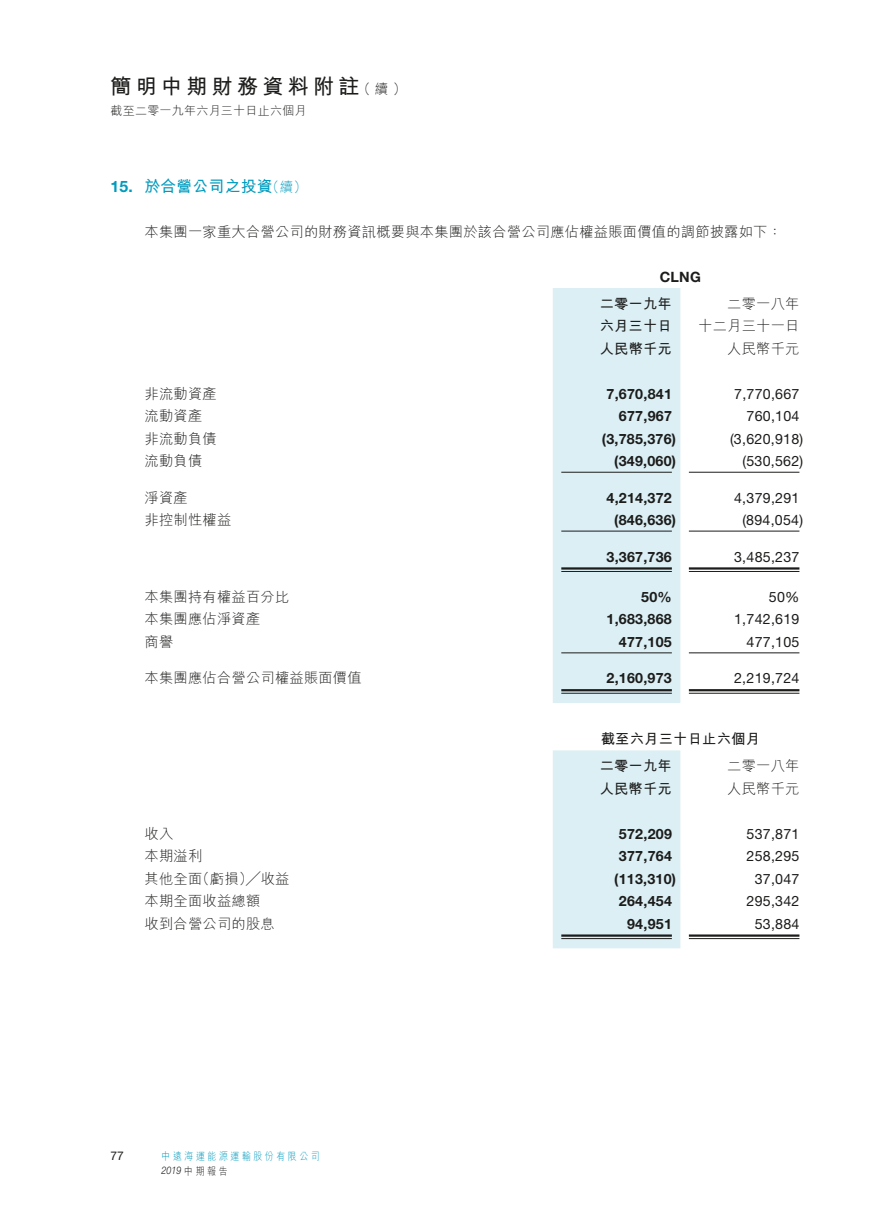
<style>
.page{position:relative;width:893px;height:1212px;background:#fff}
.page>*{position:absolute;margin:0;border:0;box-sizing:border-box;transform-origin:0 0}
.t1{font:700 21px "M Hei HK";letter-spacing:.205em;color:#1c1c1b}
.t2{font:700 15.75px "M Hei HK";letter-spacing:.015em;color:#009bbe}
.t3{font:700 15.75px "Helvetica Neue LT Std";color:#009bbe}
.t4{font:300 14.25px/22.5px "M Hei HK";letter-spacing:.015em;color:#1c1c1b;text-align:right}
.t5{font:700 14.25px "Helvetica Neue LT Std";letter-spacing:.015em;color:#1c1c1b}
.t6{font:14.25px "Helvetica Neue LT Std";letter-spacing:.015em;color:#1c1c1b}
.t7{font:700 14.25px/22.5px "M Hei HK";letter-spacing:.015em;color:#1c1c1b}
.t8{font:300 13.5px "M Hei HK";color:#1c1c1b}
.t9{font:300 13.5px "M Hei HK";color:#009bbe}
.t10{font:300 12px "M Hei HK";letter-spacing:.02em;color:#1c1c1b}
.t11{font:12px "Helvetica Neue LT Std";color:#1c1c1b}
.t12{font:300 10.5px "M Hei HK";letter-spacing:.285em;color:#009bbe;scale:.85 1}
.t13{font:italic 300 10.5px "Helvetica Neue LT Std";color:#1c1c1b;scale:.85 1}
.s1{font-family:"M Hei HK";font-style:normal}
</style>
<div class="page">
<div style="left:553px;top:288px;width:127px;height:415px;background:#dbeff4"></div>
<hr style="left:561px;top:472px;width:111px;height:1px;background:#1c1c1b">
<hr style="left:689px;top:472px;width:110px;height:1px;background:#1c1c1b">
<hr style="left:561px;top:531px;width:111px;height:1px;background:#1c1c1b">
<hr style="left:689px;top:531px;width:110px;height:1px;background:#1c1c1b">
<hr style="left:561px;top:567px;width:111px;height:3px;background:#1c1c1b">
<hr style="left:561px;top:571px;width:111px;height:1px;background:#1c1c1b">
<hr style="left:689px;top:567px;width:110px;height:3px;background:#1c1c1b">
<hr style="left:689px;top:571px;width:110px;height:1px;background:#1c1c1b">
<hr style="left:561px;top:652px;width:111px;height:1px;background:#1c1c1b">
<hr style="left:689px;top:652px;width:110px;height:1px;background:#1c1c1b">
<hr style="left:561px;top:689px;width:111px;height:2px;background:#1c1c1b">
<hr style="left:561px;top:693px;width:111px;height:1px;background:#1c1c1b">
<hr style="left:689px;top:689px;width:110px;height:2px;background:#1c1c1b">
<hr style="left:689px;top:693px;width:110px;height:1px;background:#1c1c1b">
<div style="left:553px;top:750px;width:127px;height:198px;background:#dbeff4"></div>
<hr style="left:561px;top:934px;width:111px;height:3px;background:#1c1c1b">
<hr style="left:561px;top:938px;width:111px;height:1px;background:#1c1c1b">
<hr style="left:689px;top:934px;width:110px;height:3px;background:#1c1c1b">
<hr style="left:689px;top:938px;width:110px;height:1px;background:#1c1c1b">
<h1 class="t1" style="left:111px;top:71px;width:250px">簡明中期財務資料附註</h1>
<p class="t10" style="left:111px;top:102px;width:197px">截至二零一九年六月三十日止六個月</p>
<p class="t8" style="left:357px;top:79px;width:51px">（續 (</p>
<p class="t3" style="left:111px;top:177px;width:24px">15.</p>
<p class="t2" style="left:145px;top:175px;width:129px">於合營公司之投資</p>
<p class="t9" style="left:266px;top:178px;width:42px">（續(</p>
<p class="t4" style="left:145px;top:220px;width:639px">本集團一家重大合營公司的財務資訊概要與本集團於該合營公司應佔權益賬面價值的調節披露如下：</p>
<p class="t5" style="left:660px;top:268px;width:43px">CLNG</p>
<p class="t7" style="left:600px;top:291px;width:74px">二零一九年六月三十日</p>
<p class="t4" style="left:698px;top:292px;width:103px">二零一八年<br>十二月三十一日人民幣千元</p>
<p class="t7" style="left:600px;top:336px;width:74px">人民幣千元</p>
<p class="t4" style="left:145px;top:382px;width:74px">非流動資產</p>
<p class="t5" style="left:607px;top:385px;width:67px">7,670,841</p>
<p class="t6" style="left:734px;top:385px;width:67px">7,770,667</p>
<p class="t4" style="left:145px;top:404px;width:59px">流動資產</p>
<p class="t5" style="left:619px;top:407px;width:54px">677,967</p>
<p class="t6" style="left:746px;top:408px;width:54px">760,104</p>
<p class="t4" style="left:145px;top:427px;width:74px">非流動負債</p>
<p class="t5" style="left:602px;top:430px;width:76px">)3,785,376(</p>
<p class="t6" style="left:730px;top:430px;width:75px">)3,620,918(</p>
<p class="t4" style="left:145px;top:449px;width:59px">流動負債</p>
<p class="t5" style="left:614px;top:452px;width:63px">)349,060(</p>
<p class="t6" style="left:742px;top:453px;width:62px">)530,562(</p>
<p class="t4" style="left:145px;top:486px;width:45px">淨資產</p>
<p class="t5" style="left:607px;top:489px;width:67px">4,214,372</p>
<p class="t6" style="left:734px;top:489px;width:67px">4,379,291</p>
<p class="t4" style="left:145px;top:508px;width:88px">非控制性權益</p>
<p class="t5" style="left:614px;top:511px;width:63px">)846,636(</p>
<p class="t6" style="left:742px;top:512px;width:62px">)894,054(</p>
<p class="t5" style="left:607px;top:548px;width:67px">3,367,736</p>
<p class="t6" style="left:734px;top:548px;width:67px">3,485,237</p>
<p class="t4" style="left:145px;top:585px;width:146px">本集團持有權益百分比</p>
<p class="t5" style="left:641px;top:588px;width:32px">50%</p>
<p class="t6" style="left:769px;top:588px;width:32px">50%</p>
<p class="t4" style="left:145px;top:607px;width:117px">本集團應佔淨資產</p>
<p class="t5" style="left:607px;top:610px;width:67px">1,683,868</p>
<p class="t6" style="left:734px;top:611px;width:67px">1,742,619</p>
<p class="t4" style="left:145px;top:630px;width:30px">商譽</p>
<p class="t5" style="left:619px;top:633px;width:54px">477,105</p>
<p class="t6" style="left:746px;top:633px;width:54px">477,105</p>
<p class="t4" style="left:145px;top:666px;width:219px">本集團應佔合營公司權益賬面價值</p>
<p class="t5" style="left:607px;top:669px;width:67px">2,160,973</p>
<p class="t6" style="left:734px;top:670px;width:67px">2,219,724</p>
<p class="t7" style="left:601px;top:727px;width:161px">截至六月三十日止六個月</p>
<p class="t4" style="left:727px;top:754px;width:74px">二零一八年</p>
<p class="t7" style="left:600px;top:753px;width:74px">二零一九年</p>
<p class="t7" style="left:600px;top:776px;width:74px">人民幣千元</p>
<p class="t4" style="left:727px;top:776px;width:74px">人民幣千元</p>
<p class="t4" style="left:145px;top:821px;width:30px">收入</p>
<p class="t5" style="left:619px;top:825px;width:54px">572,209</p>
<p class="t6" style="left:746px;top:825px;width:54px">537,871</p>
<p class="t4" style="left:145px;top:844px;width:59px">本期溢利</p>
<p class="t5" style="left:619px;top:847px;width:54px">377,764</p>
<p class="t6" style="left:746px;top:847px;width:54px">258,295</p>
<p class="t4" style="left:195px;top:866px;width:96px">（虧損）╱收益</p>
<p class="t4" style="left:145px;top:866px;width:59px">其他全面</p>
<p class="t5" style="left:614px;top:870px;width:63px">)113,310(</p>
<p class="t6" style="left:755px;top:870px;width:46px">37,047</p>
<p class="t4" style="left:145px;top:889px;width:117px">本期全面收益總額</p>
<p class="t5" style="left:619px;top:892px;width:54px">264,454</p>
<p class="t6" style="left:747px;top:892px;width:54px">295,342</p>
<p class="t4" style="left:145px;top:911px;width:132px">收到合營公司的股息</p>
<p class="t5" style="left:627px;top:915px;width:46px">94,951</p>
<p class="t6" style="left:755px;top:915px;width:46px">53,884</p>
<p class="t11" style="left:111px;top:1149px;width:15px">77</p>
<p class="t12" style="left:162px;top:1149px;width:188px">中遠海運能源運輸股份有限公司</p>
<p class="t13" style="left:162px;top:1164px;width:79px">2019<span class="s1">中期報告</span></p>
</div>
